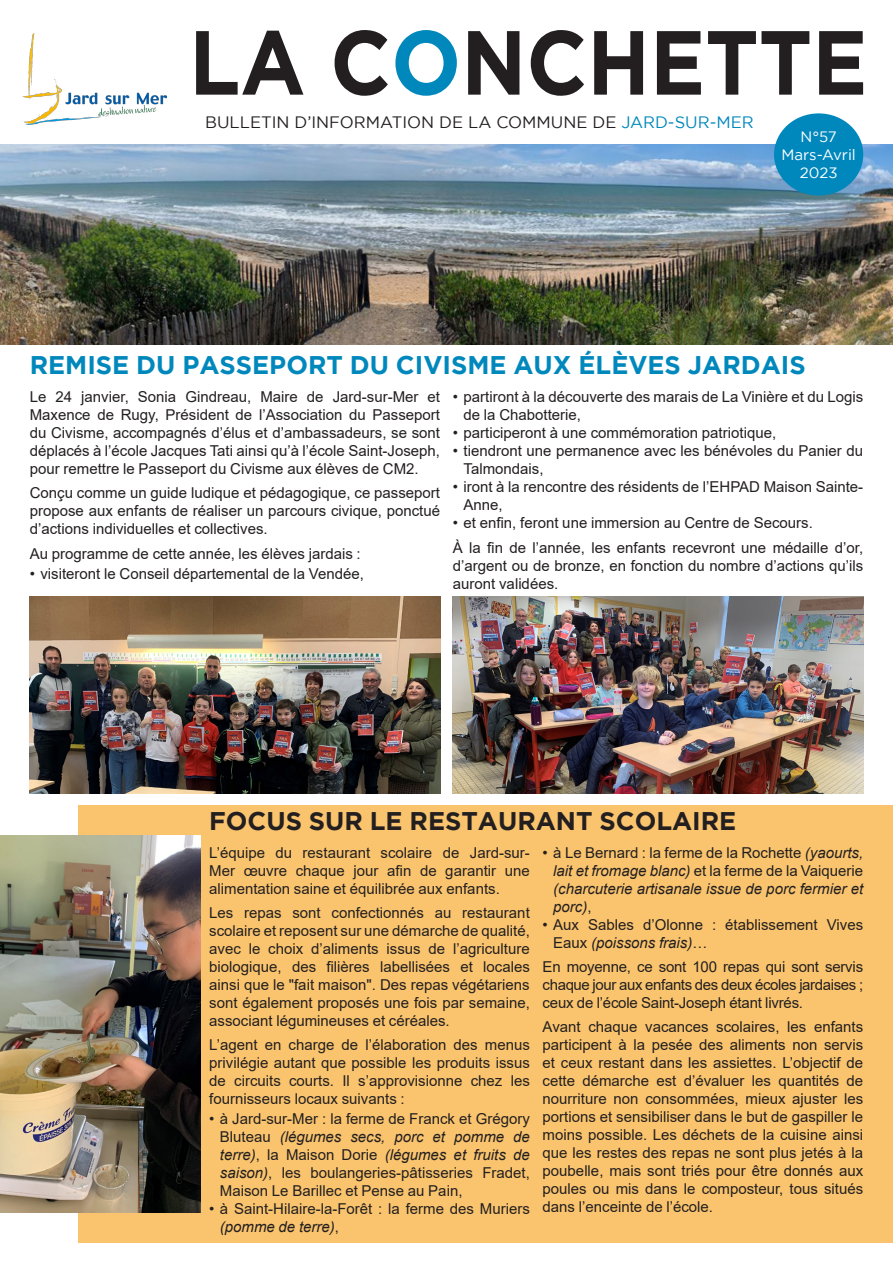
<style>
.page{position:relative;width:893px;height:1263px;background:#fff}
.page>*{position:absolute;margin:0;border:0;box-sizing:border-box;transform-origin:0 0}
.t1{font:700 90.75px "Gotham";color:#231f20;scale:.91 1}
.t2{font:700 25.5px "Gotham";color:#0088bc}
.t3{font:700 25.5px "Gotham";color:#231f20}
.t4{font:16.5px "Gotham";color:#231f20}
.t5{font:15px/18px "Arial";color:#231f20;text-align:justify}
.t6{font:italic 15px/18px "Arial";color:#231f20;text-align:justify}
.t7{font:15px/18px "Gotham";color:#fff;text-align:center}
.s1{color:#0088bc}
.s2{font-style:italic}
.s3{font-style:normal}
</style>
<div class="page">
<div style="left:79px;top:805px;width:814px;height:437px;background:#fac46e"></div>
<img style="left:22px;top:33px;width:145px;height:92px">
<img style="left:0;top:145px;width:893px;height:199px">
<img style="left:453px;top:596px;width:410px;height:197px">
<img style="left:30px;top:596px;width:410px;height:197px">
<img style="left:0;top:835px;width:200px;height:377px">
<div style="left:774px;top:113px;width:89px;height:83px;background:#0088bc;border-radius:50%"></div>
<h1 class="t1" style="left:189px;top:10px;width:747px">LA C<span class="s1">O</span>NCHETTE</h1>
<p class="t4" style="left:205px;top:113px;width:550px">BULLETIN D’INFORMATION DE LA COMMUNE DE <span class="s1">JARD-SUR-M ER</span></p>
<p class="t7" style="left:781px;top:127px;width:76px">N °57<br>MARS-AVRIL<br>2023</p>
<h2 class="t2" style="left:30px;top:351px;width:617px">REMISE DU PASSEPORT DU CIVISME AUX ÉLÈVES</h2>
<h2 class="t2" style="left:688px;top:351px;width:33px">JARDAIS</h2>
<p class="t5" style="left:30px;top:388px;width:412px">Le 24 janvier, Sonia Gindreau, Maire de Jard-sur-Mer et Maxence de Rugy, Président de l’Association du Passeport du Civisme, accompagnés d’élus et d’ambassadeurs, se sont déplacés à l’école Jacques Tati ainsi qu’à l’école Saint-Joseph, pour remettre le Passeport du Civisme aux élèves de CM2.</p>
<p class="t5" style="left:30px;top:484px;width:412px">Conçu comme un guide ludique et pédagogique, ce passeport propose aux enfants de réaliser un parcours civique, ponctué d’actions individuelles et collectives.</p>
<p class="t5" style="left:30px;top:544px;width:333px">Au programme de cette année, les élèves jardais :</p>
<p class="t5" style="left:30px;top:564px;width:336px">• visiteront le Conseil départemental de la Vendée,</p>
<p class="t5" style="left:463px;top:388px;width:401px;text-indent:-11px">• partiront à la découverte des marais de La Vinière et du Logis de la Chabotterie,</p>
<p class="t5" style="left:453px;top:424px;width:325px">• participeront à une commémoration patriotique,</p>
<p class="t5" style="left:463px;top:442px;width:401px;text-indent:-11px">• tiendront une permanence avec les bénévoles du Panier du<br>Talmondais,</p>
<p class="t5" style="left:463px;top:478px;width:401px;text-indent:-11px">• iront à la rencontre des résidents de l’EHPAD Maison Sainte-<br>Anne,</p>
<p class="t5" style="left:453px;top:511px;width:412px;line-height:24.3px">• et enfin, feront une immersion au Centre de Secours.<br>À la fin de l’année, les enfants recevront une médaille d’or,</p>
<p class="t5" style="left:453px;top:556px;width:412px">d’argent ou de bronze, en fonction du nombre d’actions qu’ils auront validées.</p>
<h2 class="t3" style="left:209px;top:806px;width:37px">FOCUS</h2>
<h2 class="t3" style="left:309px;top:806px;width:19px">SUR</h2>
<h2 class="t3" style="left:370px;top:806px;width:59px">LE RESTAURANT</h2>
<h2 class="t3" style="left:599px;top:806px;width:18px">SCOLAIRE</h2>
<p class="t5" style="left:209px;top:843px;width:322px">L’équipe du restaurant scolaire de Jard-sur-Mer œuvre chaque jour afin de garantir une alimentation saine et équilibrée aux enfants.</p>
<p class="t5" style="left:209px;top:903px;width:322px">Les repas sont confectionnés au restaurant scolaire et reposent sur une démarche de qualité, avec le choix d’aliments issus de l’agriculture biologique, des filières labellisées et locales ainsi que le "fait maison". Des repas végétariens sont également proposés une fois par semaine, associant légumineuses et céréales.</p>
<p class="t5" style="left:209px;top:1036px;width:322px">L’agent en charge de l’élaboration des menus privilégie autant que possible les produits issus de circuits courts. Il s’approvisionne chez les fournisseurs locaux suivants :</p>
<p class="t5" style="left:220px;top:1110px;width:311px;text-indent:-11px">• à Jard-sur-Mer : la ferme de Franck et Grégory Bluteau <span class="s2">(légumes secs, porc et pomme de terre)</span>, la Maison Dorie <span class="s2">(légumes et fruits de saison)</span>, les boulangeries-pâtisseries Fradet, Maison Le Barillec et Pense au Pain,</p>
<p class="t5" style="left:220px;top:1200px;width:311px;text-indent:-11px">• à Saint-Hilaire-la-Forêt : la ferme des Muriers <span class="s2">(pomme de terre)</span>,</p>
<p class="t6" style="left:553px;top:843px;width:311px;text-indent:-11px"><span class="s3">• à Le Bernard : la ferme de la Rochette</span> (yaourts, lait et fromage blanc) <span class="s3">et la ferme de la Vaiquerie </span>(charcuterie artisanale issue de porc fermier et porc)<span class="s3">,</span></p>
<p class="t5" style="left:553px;top:915px;width:311px;text-indent:-11px">• Aux Sables d’Olonne : établissement Vives<br>Eaux <span class="s2">(poissons frais)</span>…</p>
<p class="t5" style="left:543px;top:957px;width:322px">En moyenne, ce sont 100 repas qui sont servis chaque jour aux enfants des deux écoles jardaises ; ceux de l’école Saint-Joseph étant livrés.</p>
<p class="t5" style="left:543px;top:1018px;width:322px">Avant chaque vacances scolaires, les enfants participent à la pesée des aliments non servis et ceux restant dans les assiettes. L’objectif de cette démarche est d’évaluer les quantités de nourriture non consommées, mieux ajuster les portions et sensibiliser dans le but de gaspiller le moins possible. Les déchets de la cuisine ainsi que les restes des repas ne sont plus jetés à la poubelle, mais sont triés pour être donnés aux poules ou mis dans le composteur, tous situés dans l’enceinte de l’école.</p>
</div>
